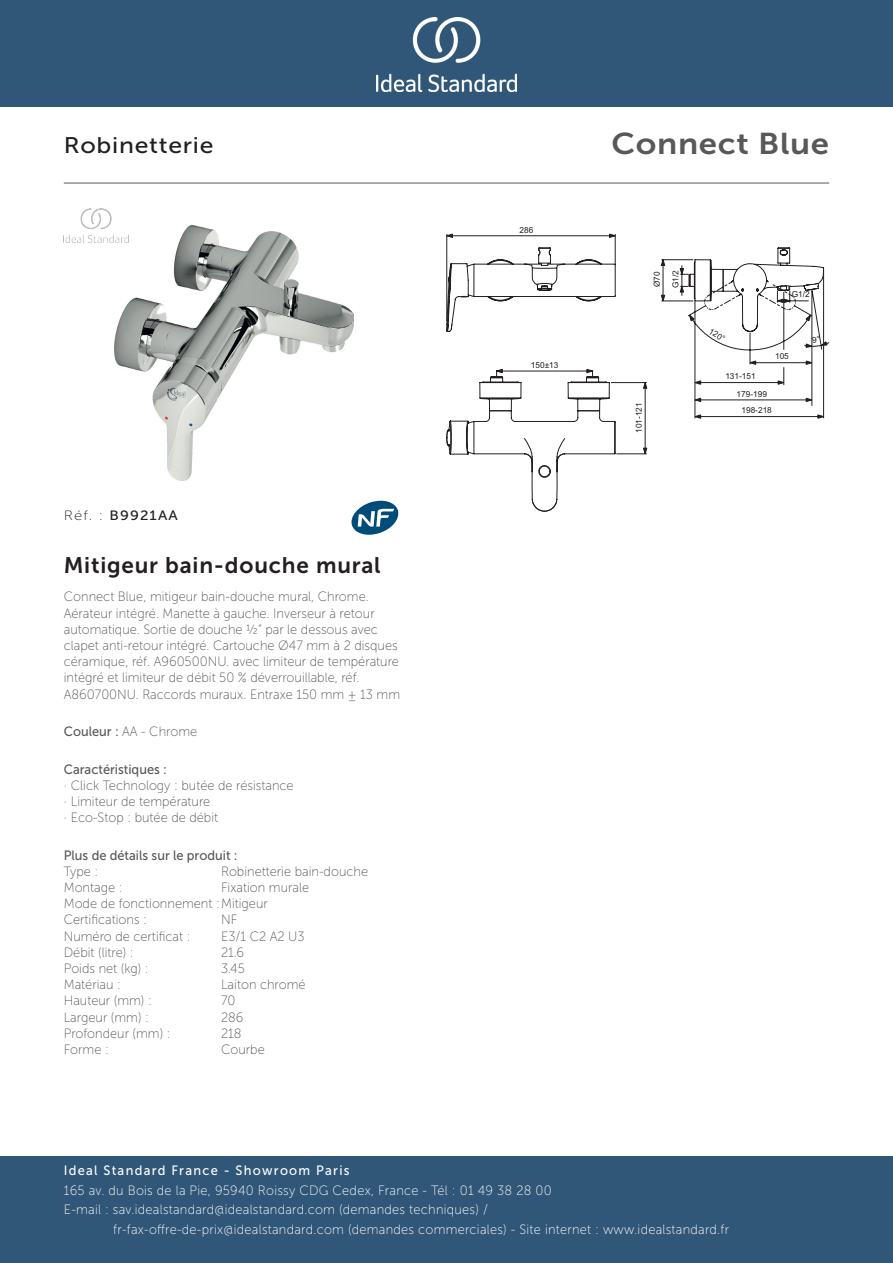
<style>
.page{position:relative;width:893px;height:1263px;background:#fff}
.page>*{position:absolute;margin:0;border:0;box-sizing:border-box;transform-origin:0 0}
._001_Produkttyp{font:30px "Museo Sans 700";letter-spacing:.02em;color:#57585a;scale:1.1 1}
.Article_Name{font:22.5px "Museo Sans 700";letter-spacing:.035em;color:#231f20}
.t1{font:22.5px "Museo Sans 500";letter-spacing:.03em;color:#231f20;scale:1.1 1}
.Marketing_Descriptio{font:13.5px/16.2px "Museo Sans 100";color:#57585a;scale:.95 1}
.t2{font:13.5px/19.5px "Museo Sans 100";letter-spacing:.02em;color:#fff;scale:.95 1}
.Features{font:13.5px/16.2px "Museo Sans 100";color:#57585a;scale:.95 1}
.t3{font:13.5px "Museo Sans 500";letter-spacing:.1em;color:#fff;scale:.95 1}
.Operation_Type{font:13.5px "Museo Sans 100";color:#57585a;scale:.95 1}
.Certificate_Number{font:13.5px "Museo Sans 100";color:#57585a;scale:.95 1}
.Type{font:13.5px "Museo Sans 100";color:#57585a;scale:.95 1}
.t4{font:13.5px "Museo Sans 500";color:#57585a;scale:.95 1}
.Mounting{font:13.5px "Museo Sans 100";color:#57585a;scale:.95 1}
.Material{font:13.5px "Museo Sans 100";color:#57585a;scale:.95 1}
.Depth__mm{font:13.5px "Museo Sans 100";color:#57585a;scale:.95 1}
.Colour{font:13.5px "Museo Sans 100";color:#57585a;scale:.95 1}
.Accreditations{font:13.5px "Museo Sans 100";color:#57585a;scale:.95 1}
.Flow_Rate__litre{font:13.5px "Museo Sans 100";color:#57585a;scale:.95 1}
.Net_Weight__kg{font:13.5px "Museo Sans 100";color:#57585a;scale:.95 1}
.Width__mm{font:13.5px "Museo Sans 100";color:#57585a;scale:.95 1}
.Height__mm{font:13.5px "Museo Sans 100";color:#57585a;scale:.95 1}
.t5{font:13.5px "Museo Sans 500";letter-spacing:.075em;color:#231f20;scale:1.1 1}
.Shape{font:13.5px "Museo Sans 100";color:#57585a;scale:.95 1}
.t6{font:8.25px/16.6px "Arial";color:#231f20;text-align:center}
.t7{font:8.25px "Arial";color:#252122}
.s1{font-family:"Museo Sans 100"}
.s2{font-family:"Museo Sans 500"}
</style>
<div class="page">
<div style="left:0;top:1157px;width:893px;height:106px;background:#305678"></div>
<div style="left:0;top:0;width:893px;height:107px;background:#305678"></div>
<img style="left:376px;top:18px;width:141px;height:73px">
<hr style="left:64px;top:183px;width:765px;height:1px;background:#57585a">
<img style="left:114px;top:225px;width:240px;height:255px">
<svg style="left:449px;top:454px;width:117px;height:57px"></svg>
<svg style="left:446px;top:234px;width:378px;height:220px"></svg>
<svg style="left:777px;top:286px;width:34px;height:35px"></svg>
<img style="left:65px;top:208px;width:64px;height:34px">
<svg style="left:351px;top:501px;width:47px;height:34px"></svg>
<svg style="left:804px;top:336px;width:25px;height:11px"></svg>
<p class="t1" style="left:64px;top:133px;width:138px">Robinetterie</p>
<p class="_001_Produkttyp" style="left:612px;top:127px;width:199px">Connect Blue</p>
<p class="t5" style="left:64px;top:508px;width:105px"><span class="s1">Réf. :</span> B9921AA</p>
<p class="Article_Name" style="left:64px;top:552px;width:318px">Mitigeur bain-douche mural</p>
<p class="Marketing_Descriptio" style="left:64px;top:589px;width:356px">Connect Blue, mitigeur bain-douche mural, Chrome.<br>Aérateur intégré. Manette à gauche. Inverseur à retour automatique. Sortie de douche ½“ par le dessous avec clapet anti-retour intégré. Cartouche Ø47 mm à 2 disques céramique, réf. A960500NU. avec limiteur de température intégré et limiteur de débit 50 % déverrouillable, réf.<br>A860700NU. Raccords muraux. Entraxe 150 mm ± 13 mm</p>
<p class="Colour" style="left:64px;top:724px;width:142px"><span class="s2">Couleur :</span> AA - Chrome</p>
<p class="Features" style="left:64px;top:761px;width:243px"><span class="s2">Caractéristiques :<br></span>· Click Technology : butée de résistance · Limiteur de température<br>· Eco-Stop : butée de débit</p>
<p class="t4" style="left:64px;top:847px;width:184px">Plus de détails sur le produit :</p>
<p class="Type" style="left:64px;top:864px;width:38px">Type :</p>
<p class="Type" style="left:221px;top:864px;width:156px">Robinetterie bain-douche</p>
<p class="Mounting" style="left:64px;top:880px;width:63px">Montage :</p>
<p class="Mounting" style="left:221px;top:880px;width:94px">Fixation murale</p>
<p class="Operation_Type" style="left:64px;top:896px;width:216px">Mode de fonctionnement :Mitigeur</p>
<p class="Accreditations" style="left:64px;top:913px;width:89px">Certifications :</p>
<p class="Accreditations" style="left:221px;top:913px;width:19px">NF</p>
<p class="Certificate_Number" style="left:64px;top:929px;width:135px">Numéro de certificat :</p>
<p class="Certificate_Number" style="left:221px;top:929px;width:89px">E3/1 C2 A2 U3</p>
<p class="Flow_Rate__litre" style="left:64px;top:945px;width:75px">Débit (litre) :</p>
<p class="Flow_Rate__litre" style="left:221px;top:945px;width:26px">21.6</p>
<p class="Net_Weight__kg" style="left:64px;top:961px;width:91px">Poids net (kg) :</p>
<p class="Net_Weight__kg" style="left:221px;top:961px;width:26px">3.45</p>
<p class="Material" style="left:64px;top:977px;width:62px">Matériau :</p>
<p class="Material" style="left:221px;top:977px;width:90px">Laiton chromé</p>
<p class="Height__mm" style="left:64px;top:994px;width:94px">Hauteur (mm) :</p>
<p class="Height__mm" style="left:221px;top:994px;width:17px">70</p>
<p class="Width__mm" style="left:64px;top:1010px;width:91px">Largeur (mm) :</p>
<p class="Width__mm" style="left:221px;top:1010px;width:25px">286</p>
<p class="Depth__mm" style="left:64px;top:1026px;width:114px">Profondeur (mm) :</p>
<p class="Depth__mm" style="left:221px;top:1026px;width:23px">218</p>
<p class="Shape" style="left:64px;top:1042px;width:49px">Forme :</p>
<p class="Shape" style="left:221px;top:1042px;width:47px">Courbe</p>
<p class="t6" style="left:520px;top:221px;width:15px">286</p>
<p class="t6" style="left:531px;top:357px;width:29px">150±13</p>
<p class="t6" style="left:649px;top:287px;width:17px;rotate:-90deg">Ø70</p>
<p class="t6" style="left:667px;top:288px;width:20px;rotate:-90deg">G1/2</p>
<p class="t6" style="left:631px;top:433px;width:32px;rotate:-90deg">101-121</p>
<p class="t7" style="left:712px;top:326px;width:19px;rotate:31deg">120°</p>
<p class="t6" style="left:725px;top:368px;width:32px">131-151</p>
<p class="t6" style="left:792px;top:286px;width:20px">G1/2</p>
<p class="t6" style="left:775px;top:348px;width:15px">105</p>
<p class="t6" style="left:737px;top:385px;width:37px">179-199<br>198-218</p>
<p class="t3" style="left:64px;top:1163px;width:302px">Ideal Standard France - Showroom Paris</p>
<p class="t2" style="left:64px;top:1180px;width:515px">165 av. du Bois de la Pie, 95940 Roissy CDG Cedex, France - Tél : 01 49 38 28 00<br>E-mail : sav.idealstandard@idealstandard.com (demandes techniques) /</p>
<p class="t2" style="left:113px;top:1219px;width:650px">fr-fax-offre-de-prix@idealstandard.com (demandes commerciales) - Site internet : www.idealstandard.fr</p>
</div>
